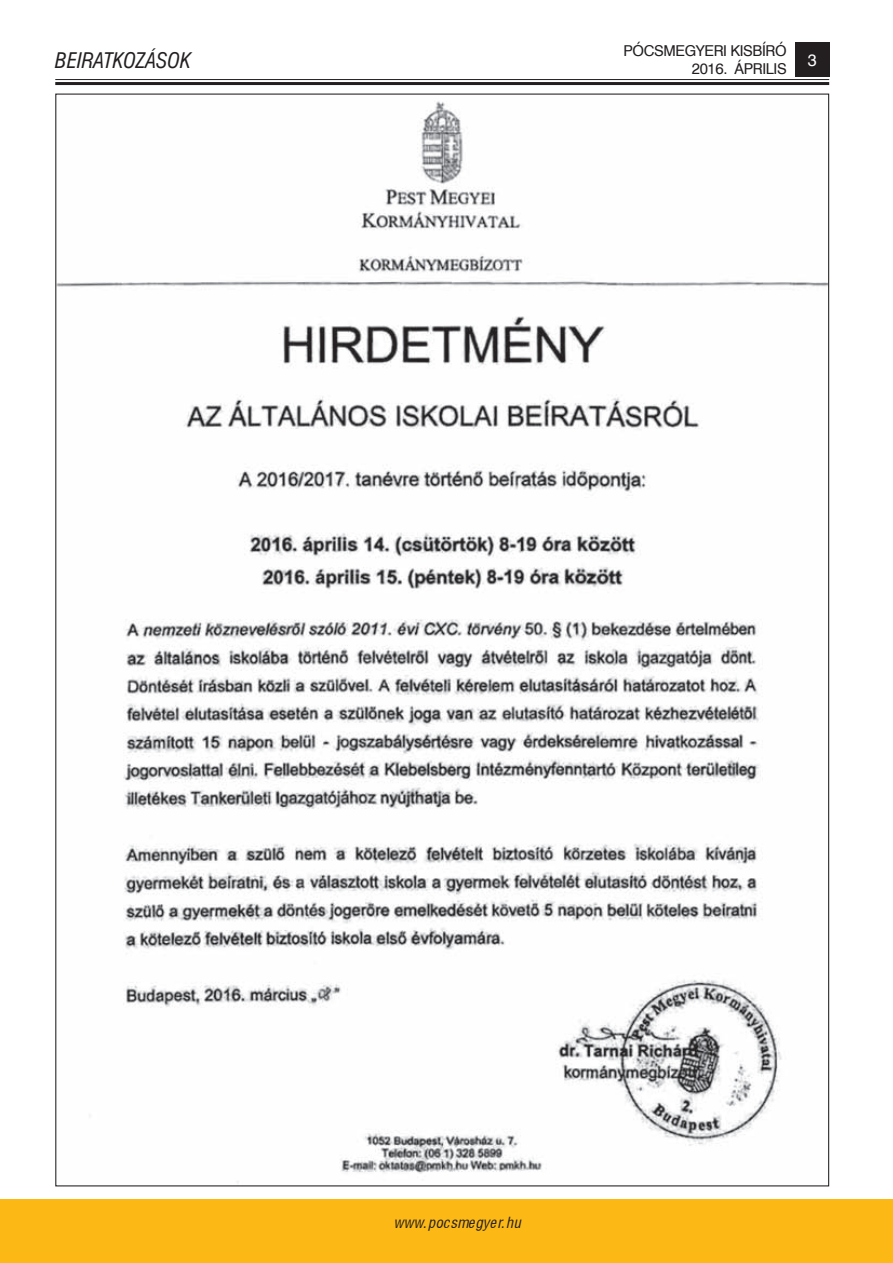
<style>
.page{position:relative;width:893px;height:1263px;background:#fff}
.page>*{position:absolute;margin:0;border:0;box-sizing:border-box;transform-origin:0 0}
.t1{font:italic condensed 21px "H Swiss 721";color:#231f20}
.t2{font:16.5px "H Swiss 721";color:#fff}
.t3{font:15px/18.3px "H Swiss 721";letter-spacing:-.025em;color:#231f20;text-align:right}
.t4{font:italic condensed 15px "Switzerland";color:#231f20}
</style>
<div class="page">
<div style="left:795px;top:43px;width:34px;height:34px;background:#231f20"></div>
<hr style="left:55px;top:79px;width:774px;height:1px;background:#231f20">
<hr style="left:55px;top:82px;width:774px;height:3px;background:#231f20">
<div style="left:0;top:1199px;width:893px;height:64px;background:#fcb814"></div>
<img style="left:57px;top:101px;width:770px;height:1081px">
<h1 class="t1" style="left:55px;top:47px;width:137px">BEIRATKOZÁSOK</h1>
<p class="t3" style="left:623px;top:42px;width:165px">PÓCSMEGYERI KISBÍRÓ<br>2016. ÁPRILIS</p>
<p class="t2" style="left:808px;top:50px;width:11px">3</p>
<p class="t4" style="left:393px;top:1213px;width:129px">www.pocsmegyer.hu</p>
</div>
